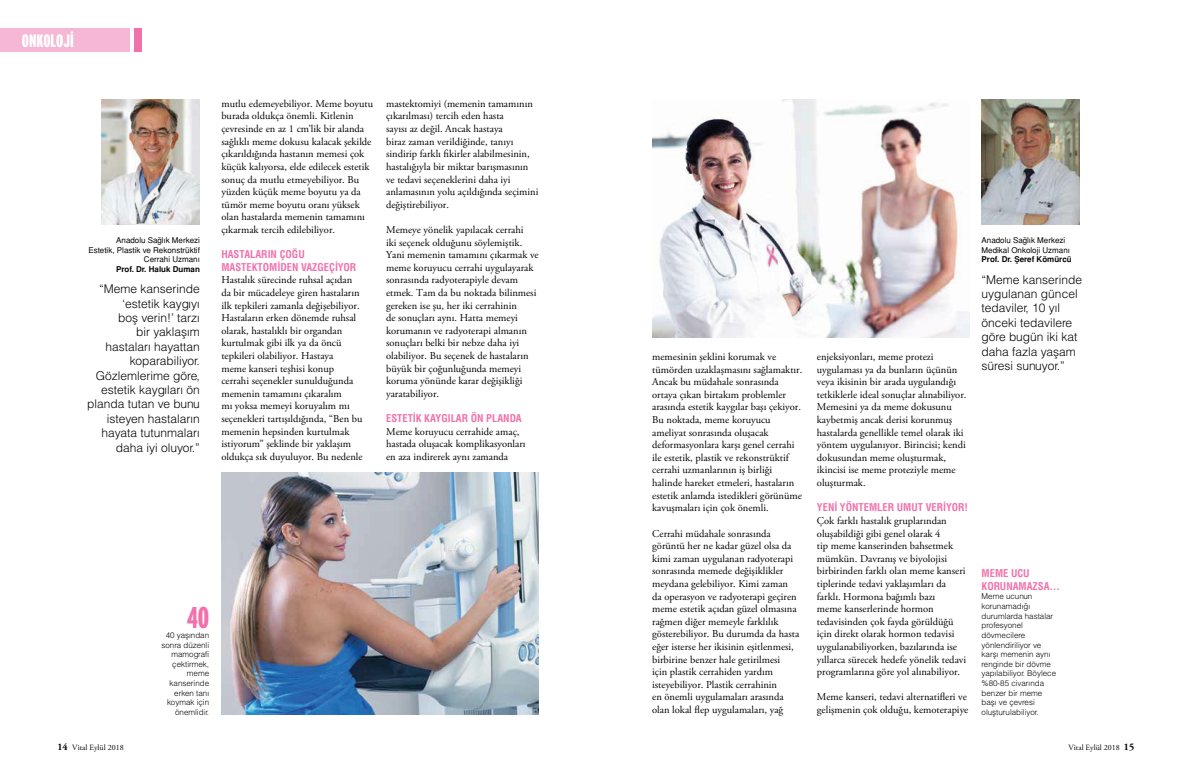
<style>
.page{position:relative;width:1191px;height:780px;background:#fff}
.page>*{position:absolute;margin:0;border:0;box-sizing:border-box;transform-origin:0 0}
.t1{font:900 extra-condensed 30px "Interstate";color:#f072ab}
.t2{font:900 extra-condensed 18px "Interstate";color:#fff}
.t3{font:12px/14.4px "Helvetica Light Normal Tr";color:#040503}
.t4{font:10.5px/12.6px "Adobe Garamond Pro";color:#040503}
.t5{font:10.5px/12.6px "Helvetica Cond Bold Tr";color:#f072ab}
.t6{font:8px/9.6px "Helvetica Light Normal Tr";color:#040503}
.t7{font:8px/9.6px "Helvetica Normal Tr";color:#040503}
.t8{font:700 8px "Helvetica Tr";color:#040503}
.t9{font:8px "Adobe Garamond Pro";color:#040503}
.s1{font-weight:700;font-size:10px}
</style>
<div class="page">
<img style="left:981px;top:99px;width:98px;height:125px">
<img style="left:102px;top:99px;width:98px;height:125px">
<img style="left:221px;top:472px;width:318px;height:242px">
<img style="left:652px;top:99px;width:317px;height:238px">
<div style="left:134px;top:28px;width:8px;height:24px;background:#f072ab"></div>
<div style="left:0;top:28px;width:129px;height:24px;background:#f5b7d3"></div>
<h2 class="t2" style="left:22px;top:30px;width:53px">ONKOLOJİ</h2>
<p class="t7" style="left:88px;top:235px;width:113px;text-align:right">Anadolu Sağlık Merkezi<br>Estetik, Plastik ve Rekonstrüktif<br>Cerrahi Uzmanı</p>
<p class="t8" style="left:116px;top:264px;width:85px">Prof. Dr. Haluk Duman</p>
<p class="t3" style="left:87px;top:281px;width:114px;text-align:right">“Meme kanserinde ‘estetik kaygıyı<br>boş verin!’ tarzı<br>bir yaklaşım<br>hastaları hayattan koparabiliyor.<br>Gözlemlerime göre, estetik kaygıları ön planda tutan ve bunu isteyen hastaların hayata tutunmaları daha iyi oluyor.”</p>
<p class="t4" style="left:221px;top:98px;width:153px">mutlu edemeyebiliyor. Meme boyutu burada oldukça önemli. Kitlenin çevresinde en az 1 cm’lik bir alanda sağlıklı meme dokusu kalacak şekilde çıkarıldığında hastanın memesi çok küçük kalıyorsa, elde edilecek estetik sonuç da mutlu etmeyebiliyor. Bu yüzden küçük meme boyutu ya da tümör meme boyutu oranı yüksek olan hastalarda memenin tamamını çıkarmak tercih edilebiliyor.</p>
<p class="t5" style="left:221px;top:248px;width:136px">HASTALARIN ÇOĞU<br>MASTEKTOMİDEN VAZGEÇİYOR</p>
<p class="t4" style="left:221px;top:274px;width:143px">Hastalık sürecinde ruhsal açıdan da bir mücadeleye giren hastaların ilk tepkileri zamanla değişebiliyor.<br>Hastaların erken dönemde ruhsal olarak, hastalıklı bir organdan kurtulmak gibi ilk ya da öncü tepkileri olabiliyor. Hastaya<br>meme kanseri teşhisi konup cerrahi seçenekler sunulduğunda memenin tamamını çıkaralım<br>mı yoksa memeyi koruyalım mı seçenekleri tartışıldığında, “Ben bu memenin hepsinden kurtulmak istiyorum” şeklinde bir yaklaşım oldukça sık duyuluyor. Bu nedenle</p>
<p class="t4" style="left:386px;top:98px;width:154px">mastektomiyi (memenin tamamının çıkarılması) tercih eden hasta<br>sayısı az değil. Ancak hastaya<br>biraz zaman verildiğinde, tanıyı sindirip farklı fikirler alabilmesinin, hastalığıyla bir miktar barışmasının ve tedavi seçeneklerini daha iyi anlamasının yolu açıldığında seçimini değiştirebiliyor.</p>
<p class="t4" style="left:386px;top:224px;width:154px">Memeye yönelik yapılacak cerrahi<br>iki seçenek olduğunu söylemiştik.<br>Yani memenin tamamını çıkarmak ve meme koruyucu cerrahi uygulayarak sonrasında radyoterapiyle devam etmek. Tam da bu noktada bilinmesi gereken ise şu, her iki cerrahinin<br>de sonuçları aynı. Hatta memeyi korumanın ve radyoterapi almanın sonuçları belki bir nebze daha iyi olabiliyor. Bu seçenek de hastaların büyük bir çoğunluğunda memeyi koruma yönünde karar değişikliği yaratabiliyor.</p>
<p class="t5" style="left:386px;top:412px;width:137px">ESTETİK KAYGILAR ÖN PLANDA</p>
<p class="t4" style="left:386px;top:425px;width:141px">Meme koruyucu cerrahide amaç, hastada oluşacak komplikasyonları en aza indirerek aynı zamanda</p>
<h1 class="t1" style="left:187px;top:601px;width:24px">40</h1>
<p class="t6" style="left:161px;top:630px;width:49px;text-align:right">40 yaşından sonra düzenli mamografi çektirmek, meme kanserinde erken tanı koymak için önemlidir.</p>
<p class="t4" style="left:652px;top:351px;width:152px">memesinin şeklini korumak ve tümörden uzaklaşmasını sağlamaktır.<br>Ancak bu müdahale sonrasında ortaya çıkan birtakım problemler arasında estetik kaygılar başı çekiyor.<br>Bu noktada, meme koruyucu ameliyat sonrasında oluşacak deformasyonlara karşı genel cerrahi ile estetik, plastik ve rekonstrüktif cerrahi uzmanlarının iş birliği halinde hareket etmeleri, hastaların estetik anlamda istedikleri görünüme kavuşmaları için çok önemli.</p>
<p class="t4" style="left:652px;top:527px;width:149px">Cerrahi müdahale sonrasında görüntü her ne kadar güzel olsa da kimi zaman uygulanan radyoterapi sonrasında memede değişiklikler meydana gelebiliyor. Kimi zaman da operasyon ve radyoterapi geçiren meme estetik açıdan güzel olmasına rağmen diğer memeyle farklılık gösterebiliyor. Bu durumda da hasta eğer isterse her ikisinin eşitlenmesi, birbirine benzer hale getirilmesi<br>için plastik cerrahiden yardım isteyebiliyor. Plastik cerrahinin<br>en önemli uygulamaları arasında olan lokal flep uygulamaları, yağ</p>
<p class="t4" style="left:817px;top:351px;width:151px">enjeksiyonları, meme protezi uygulaması ya da bunların üçünün veya ikisinin bir arada uygulandığı tetkiklerle ideal sonuçlar alınabiliyor.<br>Memesini ya da meme dokusunu kaybetmiş ancak derisi korunmuş hastalarda genellikle temel olarak iki yöntem uygulanıyor. Birincisi; kendi dokusundan meme oluşturmak, ikincisi ise meme proteziyle meme oluşturmak.</p>
<p class="t5" style="left:817px;top:501px;width:153px">YENİ YÖNTEMLER UMUT VERİYOR!</p>
<p class="t4" style="left:817px;top:514px;width:151px">Çok farklı hastalık gruplarından oluşabildiği gibi genel olarak 4<br>tip meme kanserinden bahsetmek mümkün. Davranış ve biyolojisi birbirinden farklı olan meme kanseri tiplerinde tedavi yaklaşımları da farklı. Hormona bağımlı bazı<br>meme kanserlerinde hormon tedavisinden çok fayda görüldüğü için direkt olarak hormon tedavisi uygulanabiliyorken, bazılarında ise yıllarca sürecek hedefe yönelik tedavi programlarına göre yol alınabiliyor.</p>
<p class="t4" style="left:817px;top:691px;width:153px">Meme kanseri, tedavi alternatifleri ve gelişmenin çok olduğu, kemoterapiye</p>
<p class="t7" style="left:981px;top:235px;width:90px">Anadolu Sağlık Merkezi<br>Medikal Onkoloji Uzmanı</p>
<p class="t8" style="left:981px;top:254px;width:92px">Prof. Dr. Şeref Kömürcü</p>
<p class="t3" style="left:981px;top:272px;width:102px">“Meme kanserinde uygulanan güncel tedaviler, 10 yıl önceki tedavilere göre bugün iki kat daha fazla yaşam süresi sunuyor.”</p>
<p class="t5" style="left:981px;top:567px;width:80px">MEME UCU<br>KORUNAMAZSA…</p>
<p class="t6" style="left:981px;top:591px;width:76px">Meme ucunun korunamadığı durumlarda hastalar profesyonel dövmecilere yönlendiriliyor ve karşı memenin aynı renginde bir dövme yapılabiliyor. Böylece %80-85 civarında benzer bir meme başı ve çevresi oluşturulabiliyor.</p>
<p class="t9" style="left:57px;top:743px;width:68px"><span class="s1">14</span> Vital Eylül 2018</p>
<p class="t9" style="left:1068px;top:743px;width:67px">Vital Eylül 2018 <span class="s1">15</span></p>
</div>
